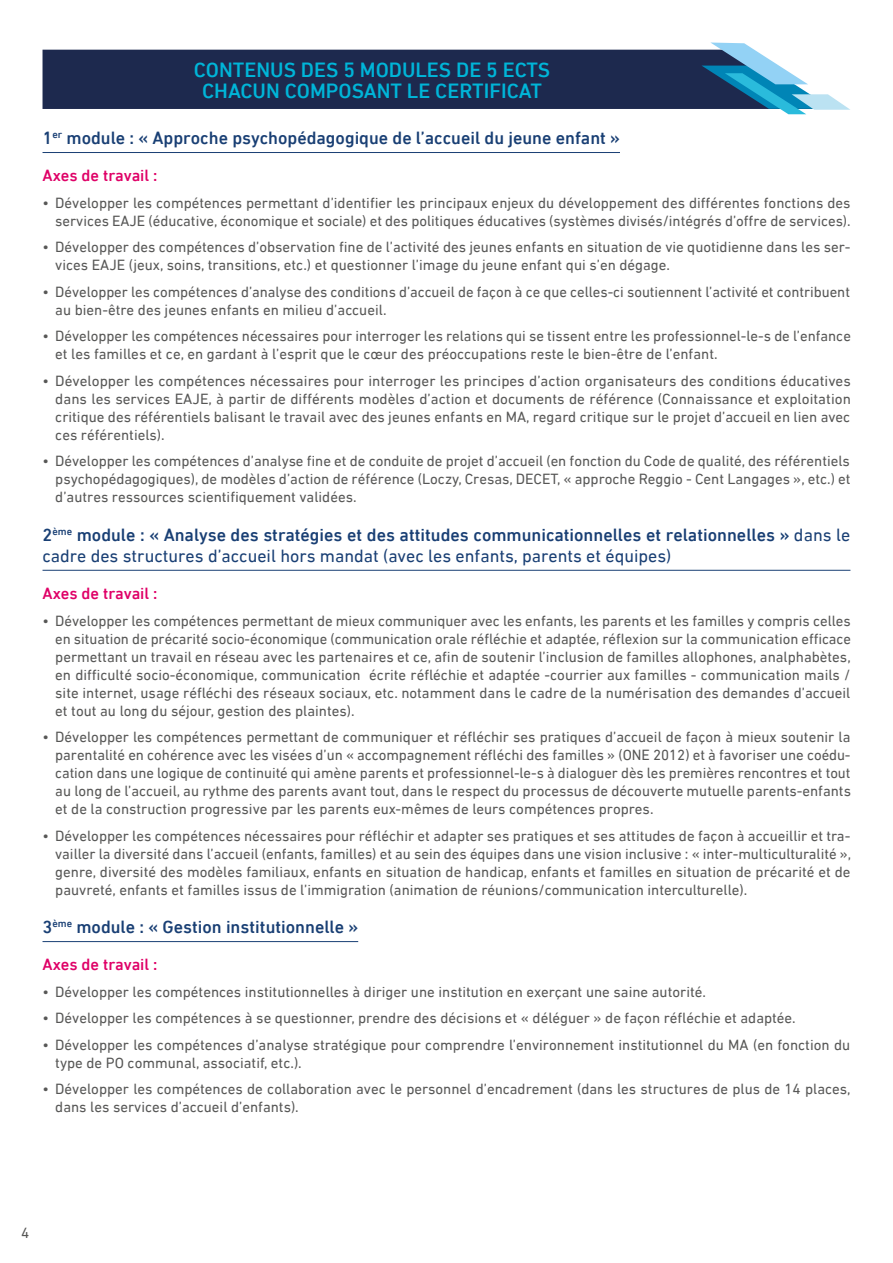
<style>
.page{position:relative;width:893px;height:1263px;background:#fff}
.page>*{position:absolute;margin:0;border:0;box-sizing:border-box;transform-origin:0 0}
.t1{font:500 21px/21px "DIN Next LT Pro";color:#00b5d8;text-align:center}
.t2{font:500 18px/21.6px "DIN Next LT Pro";color:#193f74}
.Texte_courant{font:500 16.5px "DIN Next LT Pro";color:#df0067}
.t3{font:15px/18px "DIN Next LT Pro";color:#575756}
.s1{font-weight:400}
</style>
<div class="page">
<hr style="left:43px;top:152px;width:577px;height:1px;background:#193f74">
<hr style="left:43px;top:570px;width:807px;height:1px;background:#193f74">
<hr style="left:43px;top:941px;width:315px;height:1px;background:#193f74">
<div style="left:43px;top:50px;width:658px;height:59px;background:#1d294e"></div>
<svg style="left:701px;top:43px;width:149px;height:71px"></svg>
<h1 class="t1" style="left:194px;top:59px;width:358px">CONTENUS DES 5 MODULES DE 5 ECTS<br>CHACUN COMPOSANT LE CERTIFICAT</h1>
<h2 class="t2" style="left:43px;top:127px;width:579px">1<sup>er</sup> module : « Approche psychopédagogique de l’accueil du jeune enfant »</h2>
<p class="Texte_courant" style="left:43px;top:166px;width:117px">Axes de travail :</p>
<p class="t3" style="left:43px;top:193px;width:810px;text-align:right">• Développer les compétences permettant d’identifier les principaux enjeux du développement des différentes fonctions des services EAJE (éducative, économique et sociale) et des politiques éducatives (systèmes divisés/intégrés d’offre de services).</p>
<p class="t3" style="left:55px;top:238px;width:797px;text-indent:-13px">• Développer des compétences d’observation fine de l’activité des jeunes enfants en situation de vie quotidienne dans les ser&shy;vices EAJE (jeux, soins, transitions, etc.) et questionner l’image du jeune enfant qui s’en dégage.</p>
<p class="t3" style="left:55px;top:282px;width:796px;text-indent:-13px">• Développer les compétences d’analyse des conditions d’accueil de façon à ce que celles-ci soutiennent l’activité et contribuent au bien-être des jeunes enfants en milieu d’accueil.</p>
<p class="t3" style="left:55px;top:327px;width:797px;text-indent:-13px">• Développer les compétences nécessaires pour interroger les relations qui se tissent entre les professionnel-le-s de l’enfance et les familles et ce, en gardant à l’esprit que le cœur des préoccupations reste le bien-être de l’enfant.</p>
<p class="t3" style="left:55px;top:371px;width:797px;text-align:justify;text-indent:-13px">• Développer les compétences nécessaires pour interroger les principes d’action organisateurs des conditions éducatives dans les services EAJE, à partir de différents modèles d’action et documents de référence (Connaissance et exploitation critique des référentiels balisant le travail avec des jeunes enfants en MA, regard critique sur le projet d’accueil en lien avec ces référentiels).</p>
<p class="t3" style="left:55px;top:452px;width:797px;text-align:justify;text-indent:-13px">• Développer les compétences d’analyse fine et de conduite de projet d’accueil (en fonction du Code de qualité, des référentiels psychopédagogiques), de modèles d’action de référence (Loczy, Cresas, DECET, « approche Reggio - Cent Langages », etc.) et d’autres ressources scientifiquement validées.</p>
<h2 class="t2" style="left:43px;top:524px;width:809px">2<sup>ème</sup> module : « Analyse des stratégies et des attitudes communicationnelles et relationnelles » <span class="s1">dans le cadre des structures d’accueil hors mandat (avec les enfants, parents et équipes)</span></h2>
<p class="Texte_courant" style="left:43px;top:584px;width:117px">Axes de travail :</p>
<p class="t3" style="left:55px;top:611px;width:797px;text-align:justify;text-indent:-13px">• Développer les compétences permettant de mieux communiquer avec les enfants, les parents et les familles y compris celles en situation de précarité socio-économique (communication orale réfléchie et adaptée, réflexion sur la communication efficace permettant un travail en réseau avec les partenaires et ce, afin de soutenir l’inclusion de familles allophones, analphabètes, en difficulté socio-économique, communication écrite réfléchie et adaptée -courrier aux familles - communication mails / site internet, usage réfléchi des réseaux sociaux, etc. notamment dans le cadre de la numérisation des demandes d’accueil et tout au long du séjour, gestion des plaintes).</p>
<p class="t3" style="left:55px;top:728px;width:797px;text-align:justify;text-indent:-13px">• Développer les compétences permettant de communiquer et réfléchir ses pratiques d’accueil de façon à mieux soutenir la parentalité en cohérence avec les visées d’un « accompagnement réfléchi des familles » (ONE 2012) et à favoriser une coédu&shy;cation dans une logique de continuité qui amène parents et professionnel-le-s à dialoguer dès les premières rencontres et tout au long de l’accueil, au rythme des parents avant tout, dans le respect du processus de découverte mutuelle parents-enfants et de la construction progressive par les parents eux-mêmes de leurs compétences propres.</p>
<p class="t3" style="left:55px;top:826px;width:797px;text-align:justify;text-indent:-13px">• Développer les compétences nécessaires pour réfléchir et adapter ses pratiques et ses attitudes de façon à accueillir et tra&shy;vailler la diversité dans l’accueil (enfants, familles) et au sein des équipes dans une vision inclusive : « inter-multiculturalité », genre, diversité des modèles familiaux, enfants en situation de handicap, enfants et familles en situation de précarité et de pauvreté, enfants et familles issus de l’immigration (animation de réunions/communication interculturelle).</p>
<h2 class="t2" style="left:43px;top:916px;width:317px">3<sup>ème</sup> module : « Gestion institutionnelle »</h2>
<p class="Texte_courant" style="left:43px;top:955px;width:117px">Axes de travail :</p>
<p class="t3" style="left:43px;top:982px;width:665px">• Développer les compétences institutionnelles à diriger une institution en exerçant une saine autorité.</p>
<p class="t3" style="left:43px;top:1009px;width:755px">• Développer les compétences à se questionner, prendre des décisions et « déléguer » de façon réfléchie et adaptée.</p>
<p class="t3" style="left:55px;top:1035px;width:796px;text-indent:-13px">• Développer les compétences d’analyse stratégique pour comprendre l’environnement institutionnel du MA (en fonction du type de PO communal, associatif, etc.).</p>
<p class="t3" style="left:55px;top:1080px;width:797px;text-indent:-13px">• Développer les compétences de collaboration avec le personnel d’encadrement (dans les structures de plus de 14 places, dans les services d’accueil d’enfants).</p>
<p class="t3" style="left:21px;top:1224px;width:10px">4</p>
</div>
